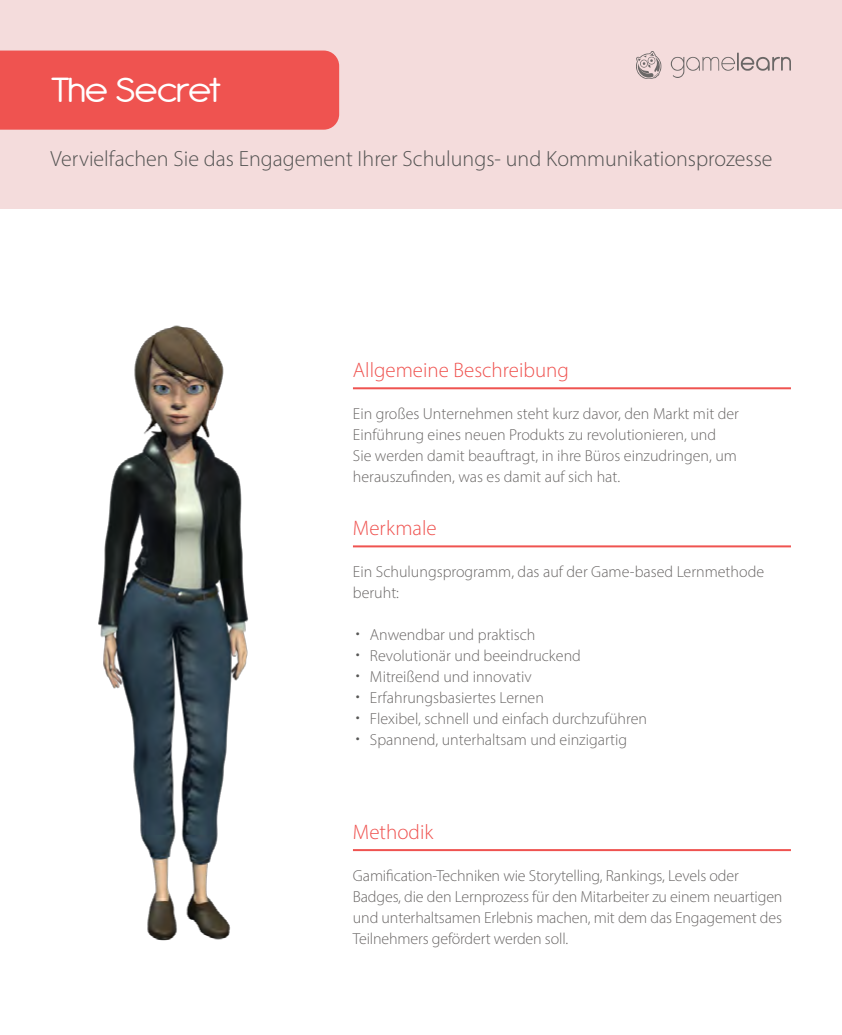
<style>
.page{position:relative;width:842px;height:1035px;background:#fff}
.page>*{position:absolute;margin:0;border:0;box-sizing:border-box;transform-origin:0 0}
.t1{font:38px "Antipasto";letter-spacing:-.045em;color:#fff;scale:1.13 1}
.t2{font:300 22px "Myriad Pro";color:#525251}
.t3{font:300 21px "Myriad Pro";color:#ef5350}
.t4{font:300 16px/21px "Myriad Pro";color:#6a6766}
.s1{color:#575756}
</style>
<div class="page">
<hr style="left:353px;top:387px;width:438px;height:2px;background:#ef5350">
<hr style="left:353px;top:545px;width:438px;height:2px;background:#ef5350">
<hr style="left:353px;top:848px;width:438px;height:2px;background:#ef5350">
<div style="left:0;top:0;width:842px;height:208px;background:#f4dcdc"></div>
<img style="left:636px;top:51px;width:155px;height:27px">
<div style="left:0;top:51px;width:339px;height:79px;background:#ef5350"></div>
<img style="left:98px;top:325px;width:151px;height:616px">
<h1 class="t1" style="left:51px;top:68px;width:153px">The Secret</h1>
<h2 class="t2" style="left:51px;top:146px;width:723px">Vervielfachen Sie das Engagement Ihrer Schulungs- und Kommunikationsprozesse</h2>
<h3 class="t3" style="left:353px;top:357px;width:217px">Allgemeine Beschreibung</h3>
<p class="t4" style="left:353px;top:403px;width:388px">Ein großes Unternehmen steht kurz davor, den Markt mit der Einführung eines neuen Produkts zu revolutionieren, und<br>Sie werden damit beauftragt, in ihre Büros einzudringen, um herauszufinden, was es damit auf sich hat.</p>
<h3 class="t3" style="left:353px;top:514px;width:85px">Merkmale</h3>
<p class="t4" style="left:353px;top:560px;width:413px">Ein Schulungsprogramm, das auf der Game-based Lernmethode beruht:</p>
<p class="t4" style="left:356px;top:623px;width:181px"><span class="s1">•</span> Anwendbar und praktisch</p>
<p class="t4" style="left:356px;top:644px;width:227px"><span class="s1">•</span> Revolutionär und beeindruckend</p>
<p class="t4" style="left:356px;top:665px;width:177px"><span class="s1">•</span> Mitreißend und innovativ</p>
<p class="t4" style="left:356px;top:686px;width:190px"><span class="s1">•</span> Erfahrungsbasiertes Lernen</p>
<p class="t4" style="left:356px;top:707px;width:293px"><span class="s1">•</span> Flexibel, schnell und einfach durchzuführen</p>
<p class="t4" style="left:356px;top:728px;width:273px"><span class="s1">•</span> Spannend, unterhaltsam und einzigartig</p>
<h3 class="t3" style="left:353px;top:819px;width:82px">Methodik</h3>
<p class="t4" style="left:353px;top:865px;width:431px">Gamification-Techniken wie Storytelling, Rankings, Levels oder Badges, die den Lernprozess für den Mitarbeiter zu einem neuartigen und unterhaltsamen Erlebnis machen, mit dem das Engagement des Teilnehmers gefördert werden soll.</p>
</div>
